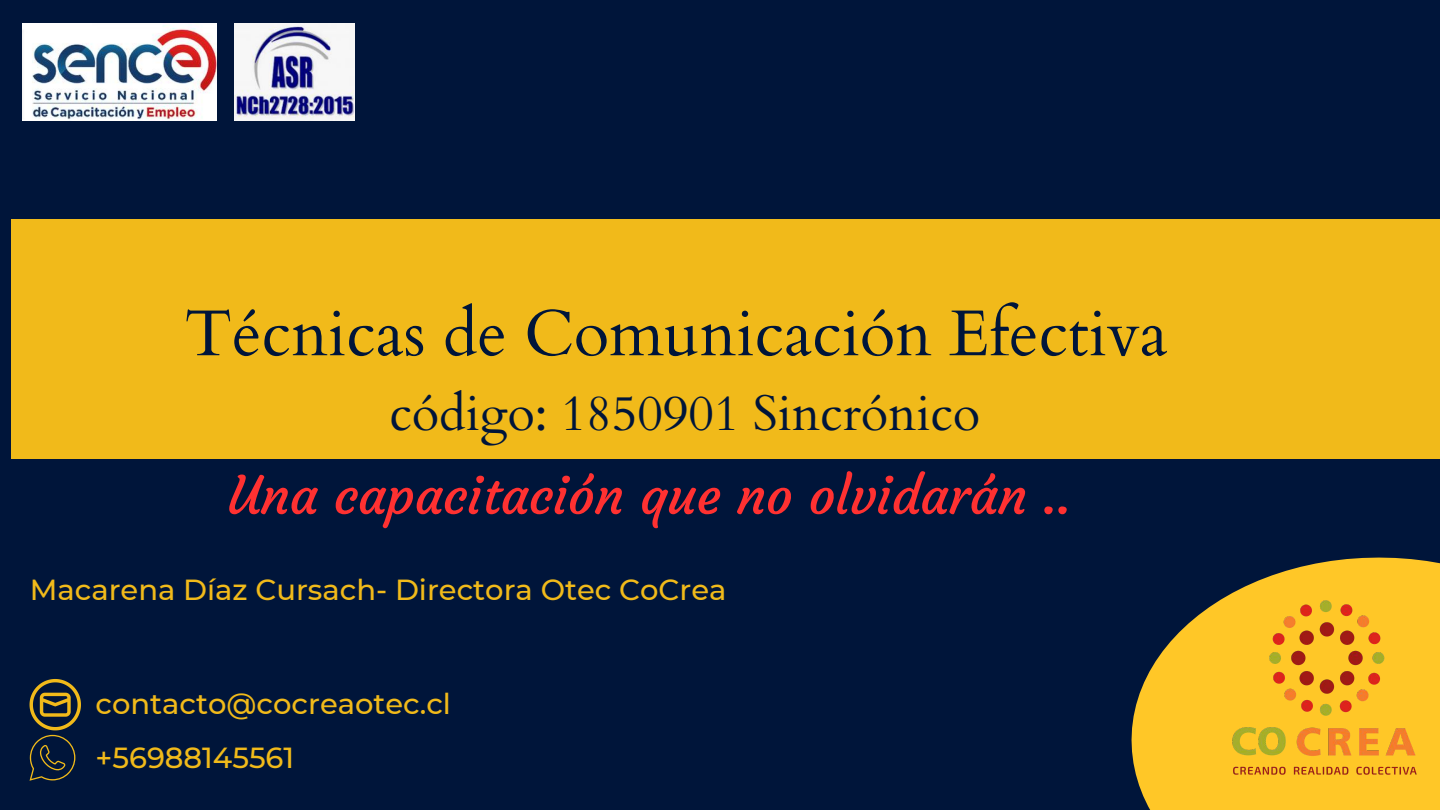
<style>
.page{position:relative;width:1440px;height:810px;background:#00153a}
.page>*{position:absolute;margin:0;border:0;box-sizing:border-box;transform-origin:0 0}
.t1{font:64.9px "Cardo";color:#00153a}
.t2{font:52px "Courgette";color:#ff3131}
.t3{font:49.9px "Cardo";color:#00153a}
.t4{font:500 29px "Montserrat";color:#f1ba1a}
</style>
<div class="page">
<div style="left:11px;top:220px;width:1429px;height:239px;background:#f1ba1a"></div>
<svg style="left:1132px;top:558px;width:308px;height:252px;fill:#ffc727"></svg>
<svg style="left:30px;top:679px;width:51px;height:102px"></svg>
<img style="left:23px;top:23px;width:194px;height:98px">
<img style="left:235px;top:23px;width:120px;height:98px">
<img style="left:1226px;top:588px;width:198px;height:198px">
<p class="t1" style="left:185px;top:291px;width:985px">Técnicas de Comunicación Efectiva</p>
<p class="t3" style="left:390px;top:381px;width:592px">código: 1850901 Sincrónico</p>
<p class="t2" style="left:228px;top:463px;width:845px">Una capacitación que no olvidarán ..</p>
<p class="t4" style="left:30px;top:572px;width:698px">Macarena Díaz Cursach- Directora Otec CoCrea</p>
<p class="t4" style="left:96px;top:686px;width:357px">contacto@cocreaotec.cl</p>
<p class="t4" style="left:96px;top:739px;width:200px">+56988145561</p>
</div>
